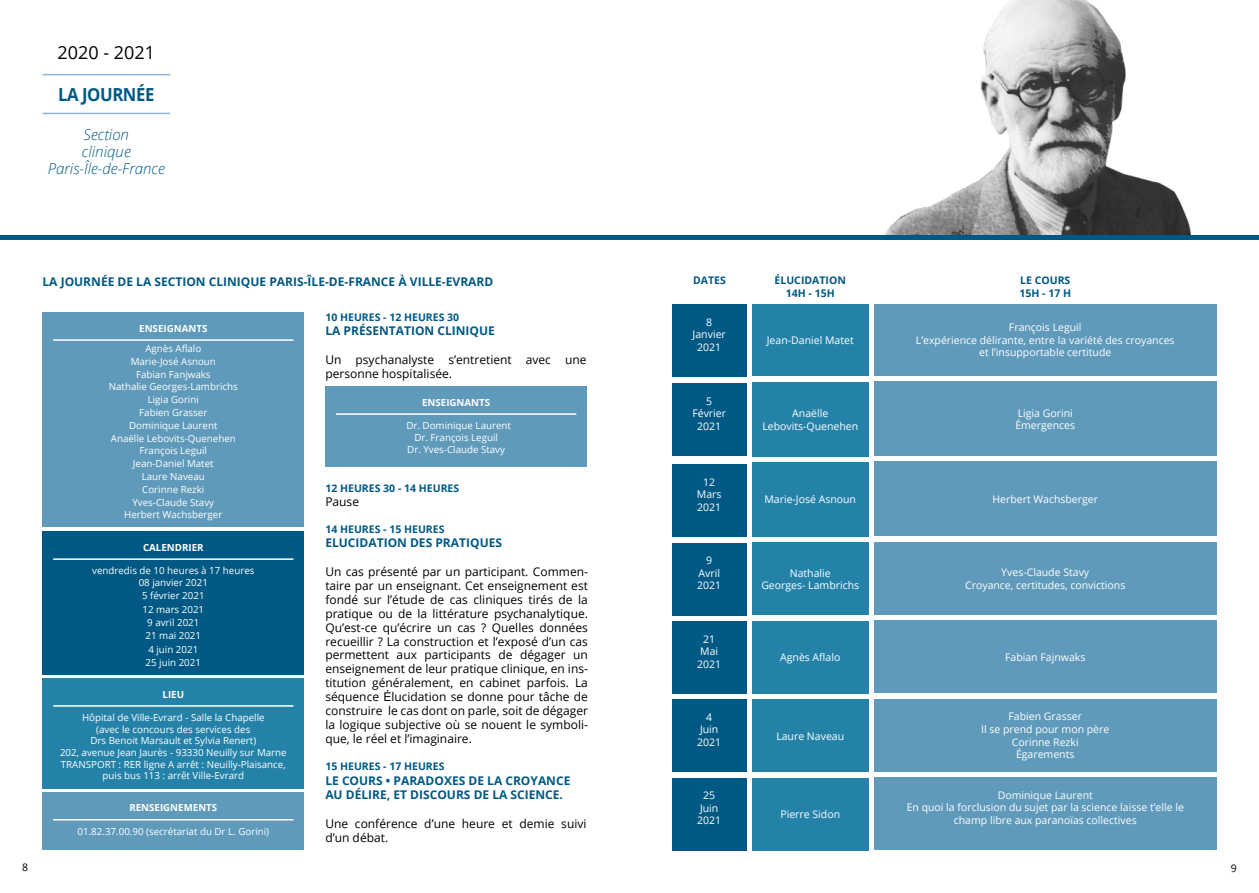
<style>
.page{position:relative;width:1259px;height:893px;background:#fff}
.page>*{position:absolute;margin:0;border:0;box-sizing:border-box;transform-origin:0 0}
.t1{font:18px "Open Sans";color:#000}
.t2{font:700 18px "Open Sans";letter-spacing:-.03em;color:#005984;scale:.93 1}
.t3{font:italic 300 15px/17.2px "Open Sans";color:#005984;text-align:center}
.t4{font:12px/14px "Open Sans";color:#000}
.t5{font:700 12px/14.4px "Open Sans";color:#005984}
.t6{font:10.5px/12.6px "Open Sans";color:#fff;text-align:center}
.t7{font:700 10.5px/12.6px "Open Sans";color:#005984;text-align:center}
.t8{font:10.5px "Open Sans";color:#000}
.t9{font:9.75px/12.8px "Open Sans";color:#fff;text-align:center}
.t10{font:700 9.75px "Open Sans";color:#fff}
.s1{font-family:"Helvetica"}
</style>
<div class="page">
<img style="left:832px;top:0;width:427px;height:236px">
<div style="left:43px;top:313px;width:261px;height:214px;background:#5f9abb"></div>
<hr style="left:53px;top:339px;width:240px;height:2px;background:#fff">
<div style="left:43px;top:532px;width:261px;height:143px;background:#005984"></div>
<hr style="left:53px;top:558px;width:240px;height:2px;background:#fff">
<div style="left:43px;top:678px;width:261px;height:111px;background:#2482a9"></div>
<hr style="left:53px;top:705px;width:240px;height:2px;background:#fff">
<div style="left:43px;top:792px;width:261px;height:58px;background:#5f9abb"></div>
<hr style="left:53px;top:819px;width:240px;height:1px;background:#fff">
<div style="left:325px;top:387px;width:262px;height:80px;background:#5f9abb"></div>
<hr style="left:336px;top:413px;width:240px;height:2px;background:#fff">
<hr style="left:0;top:236px;width:1259px;height:4px;background:#005984">
<hr style="left:43px;top:74px;width:127px;height:1px;background:#8bb4cf">
<hr style="left:43px;top:113px;width:127px;height:1px;background:#8bb4cf">
<div style="left:752px;top:462px;width:116px;height:74px;background:#2482a9"></div>
<div style="left:874px;top:461px;width:342px;height:75px;background:#5f9abb"></div>
<div style="left:672px;top:464px;width:74px;height:73px;background:#005984"></div>
<div style="left:752px;top:305px;width:116px;height:71px;background:#2482a9"></div>
<div style="left:874px;top:304px;width:342px;height:71px;background:#5f9abb"></div>
<div style="left:672px;top:304px;width:74px;height:73px;background:#005984"></div>
<div style="left:672px;top:621px;width:74px;height:73px;background:#005984"></div>
<div style="left:752px;top:621px;width:116px;height:73px;background:#2482a9"></div>
<div style="left:874px;top:620px;width:342px;height:73px;background:#5f9abb"></div>
<div style="left:672px;top:699px;width:74px;height:73px;background:#005984"></div>
<div style="left:752px;top:699px;width:116px;height:73px;background:#2482a9"></div>
<div style="left:874px;top:699px;width:342px;height:73px;background:#5f9abb"></div>
<div style="left:672px;top:778px;width:74px;height:72px;background:#005984"></div>
<div style="left:752px;top:778px;width:116px;height:72px;background:#2482a9"></div>
<div style="left:874px;top:777px;width:342px;height:73px;background:#5f9abb"></div>
<div style="left:672px;top:543px;width:74px;height:72px;background:#005984"></div>
<div style="left:752px;top:542px;width:116px;height:73px;background:#2482a9"></div>
<div style="left:874px;top:542px;width:342px;height:73px;background:#5f9abb"></div>
<div style="left:672px;top:383px;width:74px;height:73px;background:#005984"></div>
<div style="left:752px;top:382px;width:116px;height:74px;background:#2482a9"></div>
<div style="left:874px;top:382px;width:342px;height:74px;background:#5f9abb"></div>
<h1 class="t1" style="left:58px;top:40px;width:99px">2020 - 2021</h1>
<h1 class="t2" style="left:58px;top:82px;width:105px">LA JOURNÉE</h1>
<h2 class="t3" style="left:48px;top:125px;width:119px">Section<br>clinique<br>Paris-Île-de-France</h2>
<p class="t5" style="left:43px;top:274px;width:452px">LA JOURNÉE DE LA SECTION CLINIQUE PARIS-ÎLE-DE-FRANCE À VILLE-EVRARD</p>
<p class="t7" style="left:774px;top:274px;width:73px">ÉLUCIDATION<br>14H - 15H</p>
<p class="t7" style="left:693px;top:274px;width:34px">DATES</p>
<p class="t7" style="left:1019px;top:274px;width:53px;text-align:left">LE COURS<br>15H - 17 H</p>
<p class="t10" style="left:139px;top:321px;width:70px">ENSEIGNANTS</p>
<p class="t9" style="left:109px;top:342px;width:130px">Agnès Aflalo<br>Marie-José Asnoun<br>Fabian Fanjwaks<br>Nathalie Georges-Lambrichs<br>Ligia Gorini<br>Fabien Grasser<br>Dominique Laurent<br>Anaëlle Lebovits-Quenehen<br>François Leguil<br>Jean-Daniel Matet<br>Laure Naveau<br>Corinne Rezki<br>Yves-Claude Stavy<br>Herbert Wachsberger</p>
<p class="t10" style="left:143px;top:540px;width:62px">CALENDRIER</p>
<p class="t9" style="left:92px;top:564px;width:164px;line-height:11.7px">vendredis de 10 heures à 17 heures<br>08 janvier 2021</p>
<p class="t9" style="left:142px;top:589px;width:64px;line-height:13.4px">5 février 2021<br>12 mars 2021<br>9 avril 2021<br>21 mai 2021<br>4 juin 2021<br>25 juin 2021</p>
<p class="t10" style="left:162px;top:687px;width:23px">LIEU</p>
<p class="t9" style="left:60px;top:711px;width:228px;line-height:11.7px">Hôpital de Ville-Evrard - Salle la Chapelle<br>(avec le concours des services des<br>Drs Benoit Marsault et Sylvia Renert)<br>202, avenue Jean Jaurès - 93330 Neuilly sur Marne TRANSPORT : RER ligne A arrêt : Neuilly-Plaisance, puis bus 113 : arrêt Ville-Evrard</p>
<p class="t10" style="left:129px;top:801px;width:89px">RENSEIGNEMENTS</p>
<p class="t9" style="left:78px;top:825px;width:193px">01.82.37.00.90 (secrétariat du Dr L. Gorini)</p>
<p class="t7" style="left:325px;top:310px;width:135px">10 HEURES - 12 HEURES 30</p>
<p class="t5" style="left:325px;top:323px;width:171px">LA PRÉSENTATION CLINIQUE</p>
<p class="t4" style="left:325px;top:352px;width:263px;line-height:14.4px">Un psychanalyste s’entretient avec une personne hospitalisée.</p>
<p class="t10" style="left:422px;top:395px;width:70px">ENSEIGNANTS</p>
<p class="t9" style="left:406px;top:419px;width:106px;line-height:11.7px">Dr. Dominique Laurent<br>Dr. François Leguil<br>Dr. Yves-Claude Stavy</p>
<p class="t7" style="left:325px;top:481px;width:135px">12 HEURES 30 - 14 HEURES</p>
<p class="t4" style="left:325px;top:494px;width:35px">Pause</p>
<p class="t7" style="left:325px;top:523px;width:121px">14 HEURES - 15 HEURES</p>
<p class="t5" style="left:325px;top:535px;width:178px">ELUCIDATION DES PRATIQUES</p>
<p class="t4" style="left:325px;top:564px;width:264px;text-align:justify">Un cas présenté par un participant. Commen&shy;taire par un enseignant. Cet enseignement est fondé sur l’étude de cas cliniques tirés de la pratique ou de la littérature psychanalytique.<br>Qu’est-ce qu’écrire un cas ? Quelles données recueillir ? La construction et l’exposé d’un cas permettent aux participants de dégager un enseignement de leur pratique clinique, en ins&shy;titution généralement, en cabinet parfois. La séquence <span class="s1">É</span>lucidation se donne pour tâche de construire le cas dont on parle, soit de dégager la logique subjective où se nouent le symboli&shy;que, le réel et l’imaginaire.</p>
<p class="t7" style="left:325px;top:760px;width:121px">15 HEURES - 17 HEURES</p>
<p class="t5" style="left:325px;top:773px;width:246px">LE COURS • PARADOXES DE LA CROYANCE<br>AU DÉLIRE, ET DISCOURS DE LA SCIENCE.</p>
<p class="t4" style="left:325px;top:816px;width:263px;line-height:14.4px">Une conférence d’une heure et demie suivi d’un débat.</p>
<p class="t6" style="left:692px;top:315px;width:35px">8<br>Janvier<br>2021</p>
<p class="t6" style="left:692px;top:394px;width:35px">5<br>Février<br>2021</p>
<p class="t6" style="left:697px;top:475px;width:26px">12<br>Mars<br>2021</p>
<p class="t6" style="left:697px;top:554px;width:26px">9<br>Avril<br>2021</p>
<p class="t6" style="left:697px;top:632px;width:26px">21<br>Mai<br>2021</p>
<p class="t6" style="left:697px;top:710px;width:26px">4<br>Juin<br>2021</p>
<p class="t6" style="left:697px;top:789px;width:26px">25<br>Juin<br>2021</p>
<p class="t6" style="left:767px;top:334px;width:88px">Jean-Daniel Matet</p>
<p class="t6" style="left:916px;top:321px;width:260px">François Leguil<br>L’expérience délirante, entre la variété des croyances et l’insupportable certitude</p>
<p class="t6" style="left:762px;top:407px;width:97px">Anaëlle<br>Lebovits-Quenehen</p>
<p class="t6" style="left:1015px;top:406px;width:61px;text-align:left">Ligia Gorini<br>Émergences</p>
<p class="t6" style="left:764px;top:493px;width:93px">Marie-José Asnoun</p>
<p class="t6" style="left:992px;top:492px;width:107px">Herbert Wachsberger</p>
<p class="t6" style="left:761px;top:566px;width:99px">Nathalie<br>Georges- Lambrichs</p>
<p class="t6" style="left:965px;top:566px;width:162px">Yves-Claude Stavy<br>Croyance, certitudes, convictions</p>
<p class="t6" style="left:780px;top:651px;width:62px">Agnès Aflalo</p>
<p class="t6" style="left:1005px;top:650px;width:82px">Fabian Fajnwaks</p>
<p class="t6" style="left:776px;top:729px;width:69px">Laure Naveau</p>
<p class="t6" style="left:780px;top:808px;width:61px">Pierre Sidon</p>
<p class="t6" style="left:981px;top:710px;width:130px">Fabien Grasser<br>Il se prend pour mon père<br>Corinne Rezki<br>Égarements</p>
<p class="t6" style="left:906px;top:788px;width:279px">Dominique Laurent<br>En quoi la forclusion du sujet par la science laisse t’elle le champ libre aux paranoïas collectives</p>
<p class="t8" style="left:22px;top:860px;width:8px">8</p>
<p class="t8" style="left:1230px;top:861px;width:8px">9</p>
</div>
